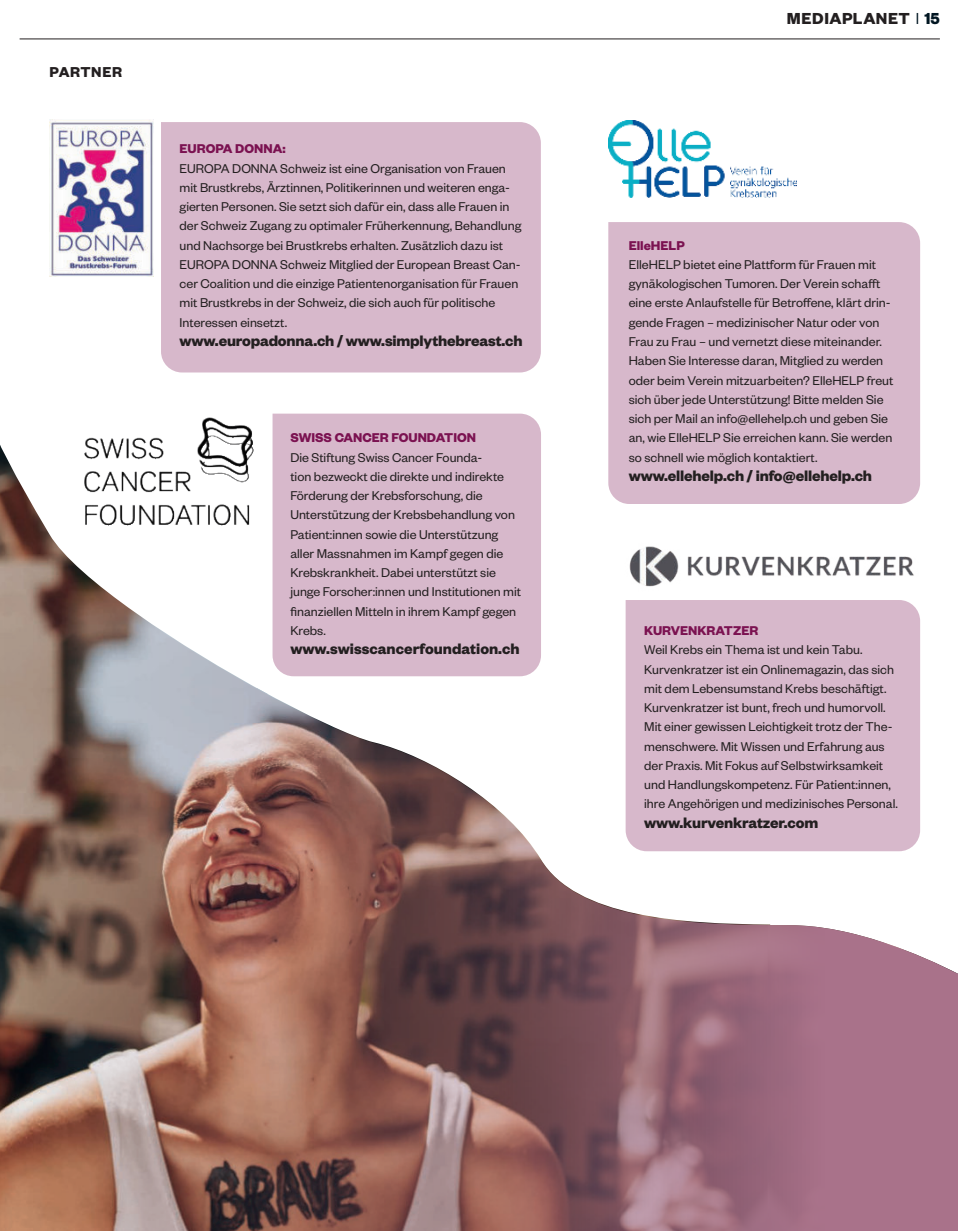
<style>
.page{position:relative;width:958px;height:1231px;background:#fff}
.page>*{position:absolute;margin:0;border:0;box-sizing:border-box;transform-origin:0 0}
.t1{font:700 17.5px "Founders Grotesk";letter-spacing:.03em;color:#231f20}
.t2{font:700 16.62px "Founders Grotesk";letter-spacing:-.01em;color:#231f20}
.t3{font:700 15.75px "Founders Grotesk";letter-spacing:.03em;color:#231f20}
.t4{font:14px/19.2px "Founders Grotesk";color:#231f20}
.t5{font:700 14px "Founders Grotesk";color:#7b1251}
.s1{font-weight:400;color:#011622}
.s2{color:#011622}
</style>
<div class="page">
<hr style="left:20px;top:39px;width:919px;height:1px;background:#231f20">
<div style="left:161px;top:122px;width:380px;height:250px;background:#d7b8cb"></div>
<div style="left:272px;top:413px;width:269px;height:32px;background:#d7b8cb"></div>
<div style="left:608px;top:222px;width:312px;height:223px;background:#d7b8cb"></div>
<img style="left:50px;top:119px;width:103px;height:157px">
<img style="left:608px;top:121px;width:188px;height:77px">
<img style="left:85px;top:417px;width:168px;height:28px">
<img style="left:0;top:445px;width:957px;height:785px">
<p class="t3" style="left:50px;top:64px;width:74px">PARTNER</p>
<p class="t5" style="left:180px;top:142px;width:108px">EUROPA DONNA:</p>
<p class="t4" style="left:180px;top:159px;width:343px">EUROPA DONNA Schweiz ist eine Organisation von Frauen mit Brustkrebs, Ärztinnen, Politikerinnen und weiteren enga&shy;gierten Personen. Sie setzt sich dafür ein, dass alle Frauen in der Schweiz Zugang zu optimaler Früherkennung, Behandlung und Nachsorge bei Brustkrebs erhalten. Zusätzlich dazu ist EUROPA DONNA Schweiz Mitglied der European Breast Can&shy;cer Coalition und die einzige Patientenorganisation für Frauen mit Brustkrebs in der Schweiz, die sich auch für politische Interessen einsetzt.</p>
<p class="t2" style="left:180px;top:332px;width:344px">www.europadonna.ch / www.simplythebreast.ch</p>
<p class="t5" style="left:290px;top:431px;width:187px">SWISS CANCER FOUNDATION</p>
<p class="t4" style="left:290px;top:448px;width:232px">Die Stiftung Swiss Cancer Founda-<br>tion bezweckt die direkte und indirekte Förderung der Krebsforschung, die Unterstützung der Krebsbehandlung von Patient:innen sowie die Unterstützung aller Massnahmen im Kampf gegen die Krebskrankheit. Dabei unterstützt sie junge Forscher:innen und Institutionen mit finanziellen Mitteln in ihrem Kampf gegen Krebs.</p>
<p class="t2" style="left:290px;top:640px;width:231px">www.swisscancerfoundation.ch</p>
<p class="t1" style="left:786px;top:10px;width:154px">MEDIAPLANET <span class="s1">|</span> <span class="s2">15</span></p>
<p class="t5" style="left:628px;top:238px;width:57px">ElleHELP</p>
<p class="t4" style="left:628px;top:255px;width:266px">ElleHELP bietet eine Plattform für Frauen mit gynäkologischen Tumoren. Der Verein schafft eine erste Anlaufstelle für Betroffene, klärt drin&shy;gende Fragen – medizinischer Natur oder von Frau zu Frau – und vernetzt diese miteinander.<br>Haben Sie Interesse daran, Mitglied zu werden oder beim Verein mitzuarbeiten? ElleHELP freut sich über jede Unterstützung! Bitte melden Sie sich per Mail an info@ellehelp.ch und geben Sie an, wie ElleHELP Sie erreichen kann. Sie werden so schnell wie möglich kontaktiert.</p>
<p class="t2" style="left:628px;top:467px;width:245px">www.ellehelp.ch / info@ellehelp.ch</p>
<p class="t5" style="left:644px;top:623px;width:116px">KURVENKRATZER</p>
<p class="t4" style="left:644px;top:640px;width:255px">Weil Krebs ein Thema ist und kein Tabu.<br>Kurvenkratzer ist ein Onlinemagazin, das sich mit dem Lebensumstand Krebs beschäftigt.<br>Kurvenkratzer ist bunt, frech und humorvoll.<br>Mit einer gewissen Leichtigkeit trotz der The&shy;menschwere. Mit Wissen und Erfahrung aus der Praxis. Mit Fokus auf Selbstwirksamkeit und Handlungskompetenz. Für Patient:innen, ihre Angehörigen und medizinisches Personal.</p>
<p class="t2" style="left:644px;top:814px;width:175px">www.kurvenkratzer.com</p>
</div>
